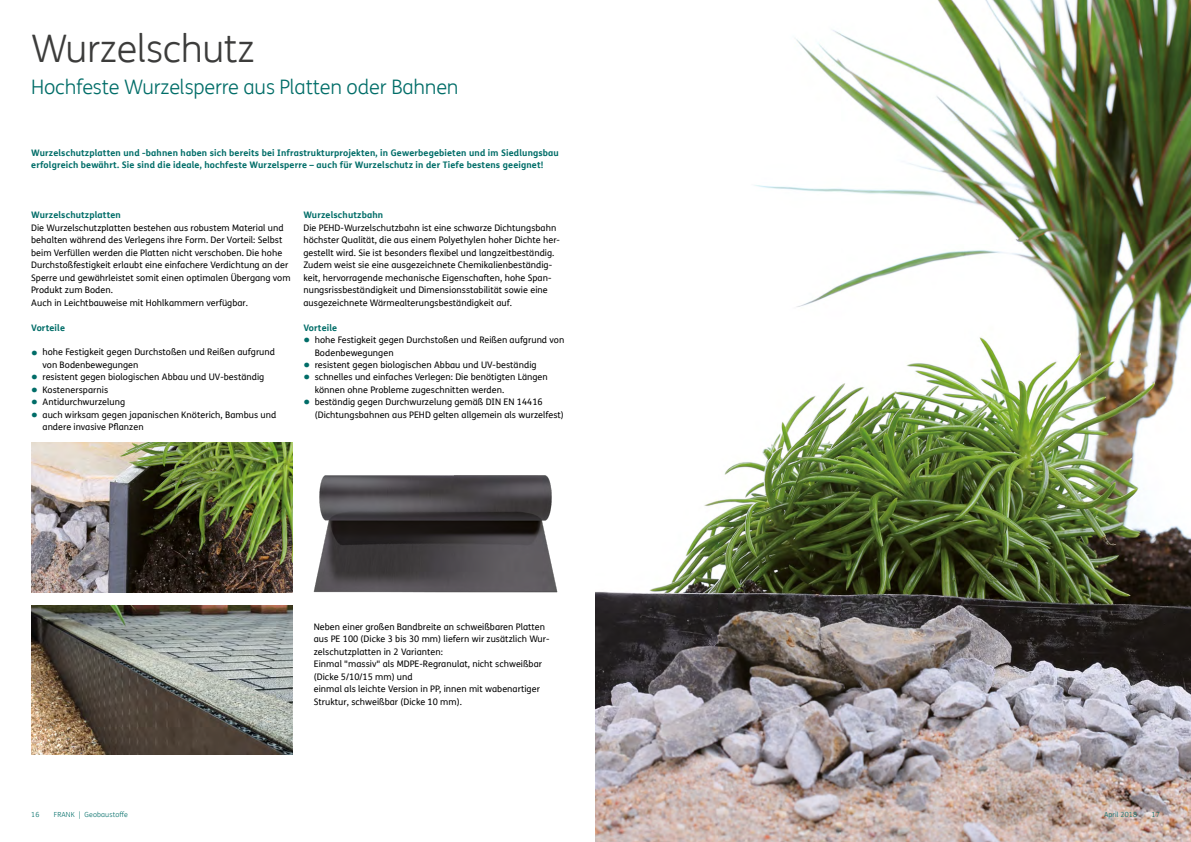
<style>
.page{position:relative;width:1191px;height:842px;background:#fff}
.page>*{position:absolute;margin:0;border:0;box-sizing:border-box;transform-origin:0 0}
.t1{font:300 38px "FS Me Pro";letter-spacing:-.01em;color:#3c3c3b}
.t2{font:300 20px "FS Me Pro";letter-spacing:-.01em;color:#006d68}
.t3{font:9px/12.5px "FS Me Pro";letter-spacing:.005em;color:#000}
.t4{font:700 9px/12.5px "FS Me Pro";letter-spacing:.015em;color:#006d68}
.t5{font:300 7px "FS Me Pro";letter-spacing:.02em;color:#006d68}
.s1{font-size:20px;color:#006d68}
</style>
<div class="page">
<img style="left:31px;top:443px;width:261px;height:149px">
<img style="left:31px;top:605px;width:261px;height:149px">
<img style="left:313px;top:475px;width:245px;height:118px">
<img style="left:595px;top:0;width:596px;height:842px">
<h1 class="t1" style="left:31px;top:23px;width:225px">Wurzelschutz</h1>
<h2 class="t2" style="left:31px;top:73px;width:429px">Hochfeste Wurzelsperre aus Platten oder Bahnen</h2>
<p class="t4" style="left:31px;top:146px;width:529px">Wurzelschutzplatten und -bahnen haben sich bereits bei Infrastrukturprojekten, in Gewerbegebieten und im Siedlungsbau erfolgreich bewährt. Sie sind die ideale, hochfeste Wurzelsperre – auch für Wurzelschutz in der Tiefe bestens geeignet!</p>
<p class="t4" style="left:31px;top:208px;width:91px">Wurzelschutzplatten</p>
<p class="t3" style="left:31px;top:221px;width:261px">Die Wurzelschutzplatten bestehen aus robustem Material und behalten während des Verlegens ihre Form. Der Vorteil: Selbst beim Verfüllen werden die Platten nicht verschoben. Die hohe Durchstoßfestigkeit erlaubt eine einfachere Verdichtung an der Sperre und gewährleistet somit einen optimalen Übergang vom Produkt zum Boden.<br>Auch in Leichtbauweise mit Hohlkammern verfügbar.</p>
<p class="t4" style="left:31px;top:321px;width:35px">Vorteile</p>
<p class="t3" style="left:43px;top:346px;width:234px;text-indent:-11px"><span class="s1">•</span> hohe Festigkeit gegen Durchstoßen und Reißen aufgrund von Bodenbewegungen</p>
<p class="t3" style="left:31px;top:371px;width:235px"><span class="s1">•</span> resistent gegen biologischen Abbau und UV-beständig</p>
<p class="t3" style="left:31px;top:383px;width:78px"><span class="s1">•</span> Kostenersparnis</p>
<p class="t3" style="left:31px;top:396px;width:96px"><span class="s1">•</span> Antidurchwurzelung</p>
<p class="t3" style="left:43px;top:408px;width:235px;text-indent:-11px"><span class="s1">•</span> auch wirksam gegen japanischen Knöterich, Bambus und andere invasive Pflanzen</p>
<p class="t4" style="left:303px;top:208px;width:81px">Wurzelschutzbahn</p>
<p class="t3" style="left:303px;top:221px;width:258px">Die PEHD-Wurzelschutzbahn ist eine schwarze Dichtungsbahn höchster Qualität, die aus einem Polyethylen hoher Dichte her&shy;gestellt wird. Sie ist besonders flexibel und langzeitbeständig.<br>Zudem weist sie eine ausgezeichnete Chemikalienbeständig&shy;keit, hervorragende mechanische Eigenschaften, hohe Span&shy;nungsrissbeständigkeit und Dimensionsstabilität sowie eine ausgezeichnete Wärmealterungsbeständigkeit auf.</p>
<p class="t4" style="left:303px;top:321px;width:35px">Vorteile</p>
<p class="t3" style="left:315px;top:333px;width:251px;text-indent:-11px"><span class="s1">•</span> hohe Festigkeit gegen Durchstoßen und Reißen aufgrund von<br>Bodenbewegungen</p>
<p class="t3" style="left:303px;top:358px;width:235px"><span class="s1">•</span> resistent gegen biologischen Abbau und UV-beständig</p>
<p class="t3" style="left:315px;top:371px;width:235px;text-indent:-11px"><span class="s1">•</span> schnelles und einfaches Verlegen: Die benötigten Längen können ohne Probleme zugeschnitten werden.</p>
<p class="t3" style="left:315px;top:396px;width:250px;text-indent:-11px"><span class="s1">•</span> beständig gegen Durchwurzelung gemäß DIN EN 14416 (Dichtungsbahnen aus PEHD gelten allgemein als wurzelfest)</p>
<p class="t3" style="left:314px;top:620px;width:237px">Neben einer großen Bandbreite an schweißbaren Platten aus PE 100 (Dicke 3 bis 30 mm) liefern wir zusätzlich Wur&shy;zelschutzplatten in 2 Varianten:<br>Einmal "massiv" als MDPE-Regranulat, nicht schweißbar (Dicke 5/10/15 mm) und<br>einmal als leichte Version in PP, innen mit wabenartiger Struktur, schweißbar (Dicke 10 mm).</p>
<p class="t5" style="left:31px;top:810px;width:10px">16</p>
<p class="t5" style="left:54px;top:810px;width:76px">FRANK | Geobaustoffe</p>
<p class="t5" style="left:1104px;top:810px;width:35px">April 2018</p>
<p class="t5" style="left:1151px;top:810px;width:10px">17</p>
</div>
